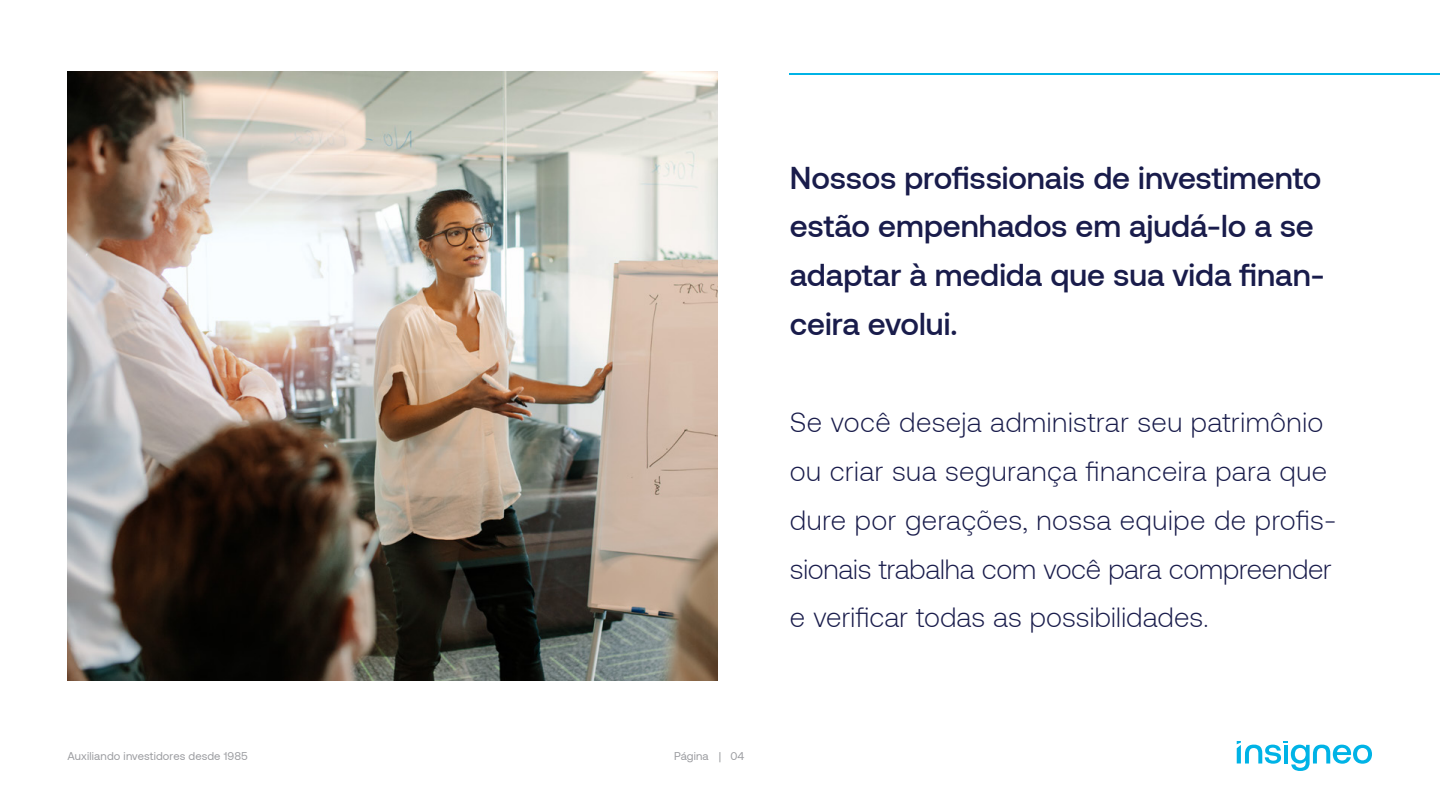
<style>
.page{position:relative;width:1440px;height:810px;background:#fff}
.page>*{position:absolute;margin:0;border:0;box-sizing:border-box;transform-origin:0 0}
.t1{font:500 31.5px/48.8px "Aeonik";color:#191c4b}
.t2{font:300 27.75px/48.8px "Aeonik";letter-spacing:.01em;color:#191c4b}
.t3{font:11.25px "Aeonik";letter-spacing:.015em;color:#9b9ca0}
</style>
<div class="page">
<img style="left:68px;top:72px;width:649px;height:609px">
<svg style="left:1237px;top:741px;width:135px;height:30px"></svg>
<hr style="left:790px;top:74px;width:650px;height:1px;background:#00b3e6">
<p class="t1" style="left:790px;top:153px;width:536px">Nossos profissionais de investimento estão empenhados em ajudá-lo a se adaptar à medida que sua vida finan&shy;ceira evolui.</p>
<p class="t2" style="left:790px;top:398px;width:548px">Se você deseja administrar seu patrimônio ou criar sua segurança financeira para que dure por gerações, nossa equipe de profis&shy;sionais trabalha com você para compreender e verificar todas as possibilidades.</p>
<p class="t3" style="left:68px;top:749px;width:182px">Auxiliando investidores desde 1985</p>
<p class="t3" style="left:674px;top:749px;width:72px">Página | 04</p>
</div>
